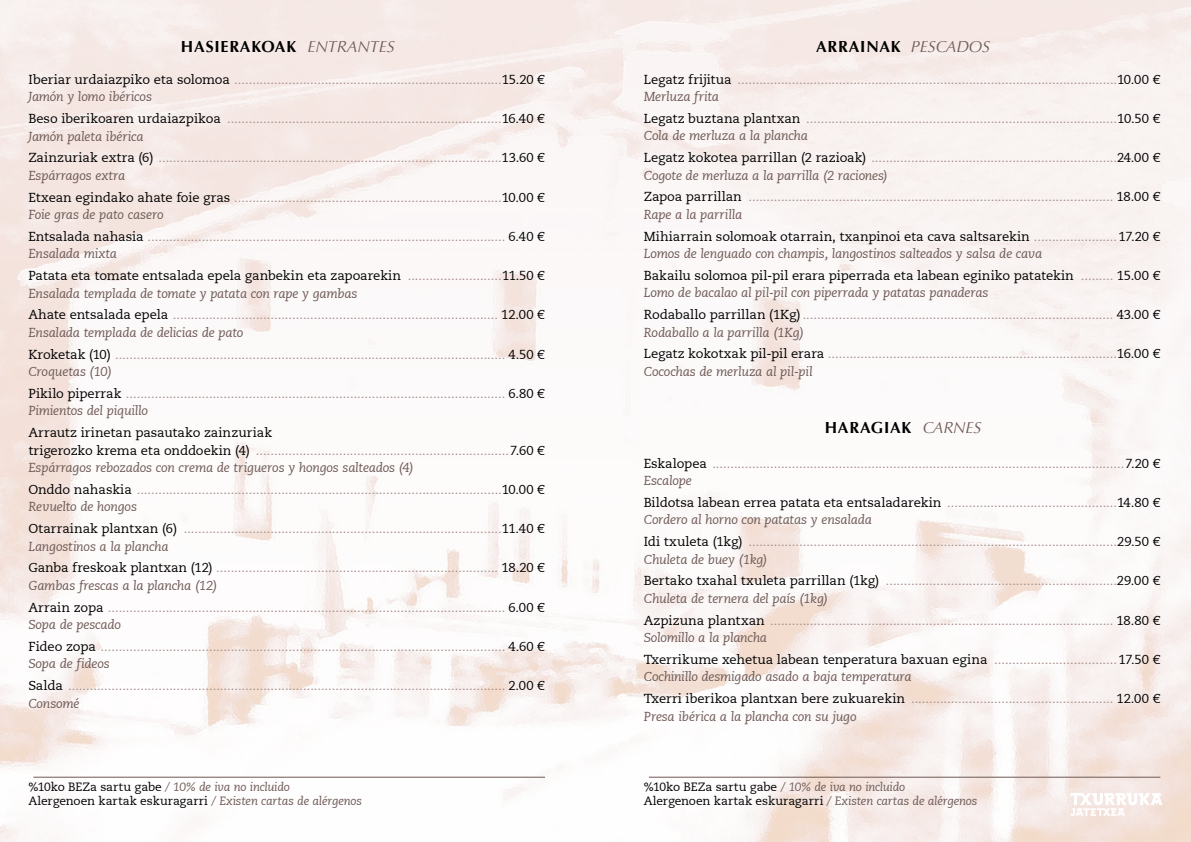
<style>
.page{position:relative;width:1191px;height:842px;background:#fff}
.page>*{position:absolute;margin:0;border:0;box-sizing:border-box;transform-origin:0 0}
.t1{font:700 16px "Optima";letter-spacing:.05em;color:#000}
.t2{font:13px/17.5px "Caecilia LT";color:#a58d89}
.t3{font:13px/17.5px "Caecilia LT";letter-spacing:-.005em;color:#000}
.t4{font:12px/14px "Caecilia LT";letter-spacing:.005em;color:#000}
.s1{font-weight:400;font-style:italic;color:#6e5955}
.s2{color:#000}
.s3{font-style:italic;color:#6e5955}
.s4{color:#a58d89}
</style>
<div class="page">
<img style="left:0;top:0;width:1191px;height:842px">
<svg style="left:1070px;top:793px;width:92px;height:23px"></svg>
<hr style="left:33px;top:777px;width:512px;height:1px;background:#6e5955">
<hr style="left:649px;top:777px;width:511px;height:1px;background:#6e5955">
<p class="t1" style="left:181px;top:37px;width:215px">HASIERAKOAK <span class="s1">ENTRANTES</span></p>
<p class="t1" style="left:816px;top:37px;width:176px">ARRAINAK <span class="s1">PESCADOS</span></p>
<p class="t2" style="left:28px;top:71px;width:517px"><span class="s2">Iberiar urdaiazpiko eta solomoa</span> ..........................................................................<span class="s2">15.20 €<br></span><span class="s3">Jamón y lomo ibéricos</span></p>
<p class="t2" style="left:28px;top:110px;width:517px"><span class="s2">Beso iberikoaren urdaiazpikoa</span> ............................................................................<span class="s2">16.40 €<br></span><span class="s3">Jamón paleta ibérica</span></p>
<p class="t2" style="left:28px;top:149px;width:518px"><span class="s2">Zainzuriak extra (6)</span> ...............................................................................................<span class="s2">13.60 €<br></span><span class="s3">Espárragos extra</span></p>
<p class="t2" style="left:28px;top:189px;width:517px"><span class="s2">Etxean egindako ahate foie gras</span> ..........................................................................<span class="s2">10.00 €<br></span><span class="s3">Foie gras de pato casero</span></p>
<p class="t2" style="left:28px;top:228px;width:518px"><span class="s2">Entsalada nahasia</span> ................................................................................................... <span class="s2">6.40 €<br></span><span class="s3">Ensalada mixta</span></p>
<p class="t3" style="left:28px;top:267px;width:518px">Patata eta tomate entsalada epela ganbekin eta zapoarekin <span class="s4">..........................</span>11.50 €<br><span class="s3">Ensalada templada de tomate y patata con rape y gambas</span></p>
<p class="t2" style="left:28px;top:306px;width:518px"><span class="s2">Ahate entsalada epela</span> .......................................................................................... <span class="s2">12.00 €<br></span><span class="s3">Ensalada templada de delicias de pato</span></p>
<p class="t2" style="left:28px;top:346px;width:517px"><span class="s2">Kroketak (10)</span> ............................................................................................................ <span class="s2">4.50 €<br></span><span class="s3">Croquetas (10)</span></p>
<p class="t2" style="left:28px;top:385px;width:517px"><span class="s2">Pikilo piperrak</span> ......................................................................................................... <span class="s2">6.80 €<br></span><span class="s3">Pimientos del piquillo</span></p>
<p class="t2" style="left:28px;top:424px;width:518px"><span class="s2">Arrautz irinetan pasautako zainzuriak<br>trigerozko krema eta onddoekin (4)</span> ......................................................................<span class="s2">7.60 €<br></span><span class="s3">Espárragos rebozados con crema de trigueros y hongos salteados (4)</span></p>
<p class="t2" style="left:28px;top:481px;width:517px"><span class="s2">Onddo nahaskia</span> .....................................................................................................<span class="s2">10.00 €<br></span><span class="s3">Revuelto de hongos</span></p>
<p class="t2" style="left:28px;top:520px;width:518px"><span class="s2">Otarrainak plantxan (6)</span> ........................................................................................<span class="s2">11.40 €<br></span><span class="s3">Langostinos a la plancha</span></p>
<p class="t2" style="left:28px;top:559px;width:518px"><span class="s2">Ganba freskoak plantxan (12)</span> .............................................................................. <span class="s2">18.20 €<br></span><span class="s3">Gambas frescas a la plancha (12)</span></p>
<p class="t2" style="left:28px;top:598px;width:518px"><span class="s2">Arrain zopa</span> .............................................................................................................. <span class="s2">6.00 €<br></span><span class="s3">Sopa de pescado</span></p>
<p class="t2" style="left:28px;top:638px;width:518px"><span class="s2">Fideo zopa</span> ................................................................................................................ <span class="s2">4.60 €<br></span><span class="s3">Sopa de fideos</span></p>
<p class="t2" style="left:28px;top:677px;width:518px"><span class="s2">Salda</span> ......................................................................................................................... <span class="s2">2.00 €<br></span><span class="s3">Consomé</span></p>
<p class="t2" style="left:643px;top:71px;width:517px"><span class="s2">Legatz frijitua</span> .........................................................................................................<span class="s2">10.00 €<br></span><span class="s3">Merluza frita</span></p>
<p class="t2" style="left:643px;top:110px;width:517px"><span class="s2">Legatz buztana plantxan</span> ......................................................................................<span class="s2">10.50 €<br></span><span class="s3">Cola de merluza a la plancha</span></p>
<p class="t2" style="left:643px;top:149px;width:517px"><span class="s2">Legatz kokotea parrillan (2 razioak)</span> ....................................................................<span class="s2">24.00 €<br></span><span class="s3">Cogote de merluza a la parrilla (2 raciones)</span></p>
<p class="t2" style="left:643px;top:188px;width:517px"><span class="s2">Zapoa parrillan</span> ..................................................................................................... <span class="s2">18.00 €<br></span><span class="s3">Rape a la parrilla</span></p>
<p class="t3" style="left:643px;top:228px;width:517px">Mihiarrain solomoak otarrain, txanpinoi eta cava saltsarekin <span class="s4">.......................</span>17.20 €<br><span class="s3">Lomos de lenguado con champis, langostinos salteados y salsa de cava</span></p>
<p class="t3" style="left:643px;top:267px;width:518px">Bakailu solomoa pil-pil erara piperrada eta labean eginiko patatekin <span class="s4">.........</span> 15.00 €<br><span class="s3">Lomo de bacalao al pil-pil con piperrada y patatas panaderas</span></p>
<p class="t2" style="left:643px;top:306px;width:518px"><span class="s2">Rodaballo parrillan (1Kg)</span>...................................................................................... <span class="s2">43.00 €<br></span><span class="s3">Rodaballo a la parrilla (1Kg)</span></p>
<p class="t2" style="left:643px;top:345px;width:517px"><span class="s2">Legatz kokotxak pil-pil erara</span> ................................................................................<span class="s2">16.00 €<br></span><span class="s3">Cocochas de merluza al pil-pil</span></p>
<p class="t1" style="left:824px;top:418px;width:158px">HARAGIAK <span class="s1">CARNES</span></p>
<p class="t2" style="left:643px;top:455px;width:517px"><span class="s2">Eskalopea</span> ..................................................................................................................<span class="s2">7.20 €<br></span><span class="s3">Escalope</span></p>
<p class="t3" style="left:643px;top:494px;width:517px">Bildotsa labean errea patata eta entsaladarekin <span class="s4">...............................................</span>14.80 €<br><span class="s3">Cordero al horno con patatas y ensalada</span></p>
<p class="t2" style="left:643px;top:533px;width:517px"><span class="s2">Idi txuleta (1kg)</span> ......................................................................................................<span class="s2">29.50 €<br></span><span class="s3">Chuleta de buey (1kg)</span></p>
<p class="t2" style="left:643px;top:572px;width:518px"><span class="s2">Bertako txahal txuleta parrillan (1kg)</span> ................................................................<span class="s2">29.00 €<br></span><span class="s3">Chuleta de ternera del país (1kg)</span></p>
<p class="t2" style="left:643px;top:612px;width:517px"><span class="s2">Azpizuna plantxan</span> ............................................................................................... <span class="s2">18.80 €<br></span><span class="s3">Solomillo a la plancha</span></p>
<p class="t3" style="left:643px;top:651px;width:518px">Txerrikume xehetua labean tenperatura baxuan egina <span class="s4">..................................</span>17.50 €<br><span class="s3">Cochinillo desmigado asado a baja temperatura</span></p>
<p class="t2" style="left:643px;top:690px;width:518px"><span class="s2">Txerri iberikoa plantxan bere zukuarekin</span> ........................................................ <span class="s2">12.00 €<br></span><span class="s3">Presa ibérica a la plancha con su jugo</span></p>
<p class="t4" style="left:28px;top:780px;width:335px">%10ko BEZa sartu gabe <span class="s3">/ 10% de iva no incluido<br></span>Alergenoen kartak eskuragarri <span class="s3">/ Existen cartas de alérgenos</span></p>
<p class="t4" style="left:643px;top:780px;width:335px">%10ko BEZa sartu gabe <span class="s3">/ 10% de iva no incluido<br></span>Alergenoen kartak eskuragarri <span class="s3">/ Existen cartas de alérgenos</span></p>
</div>
